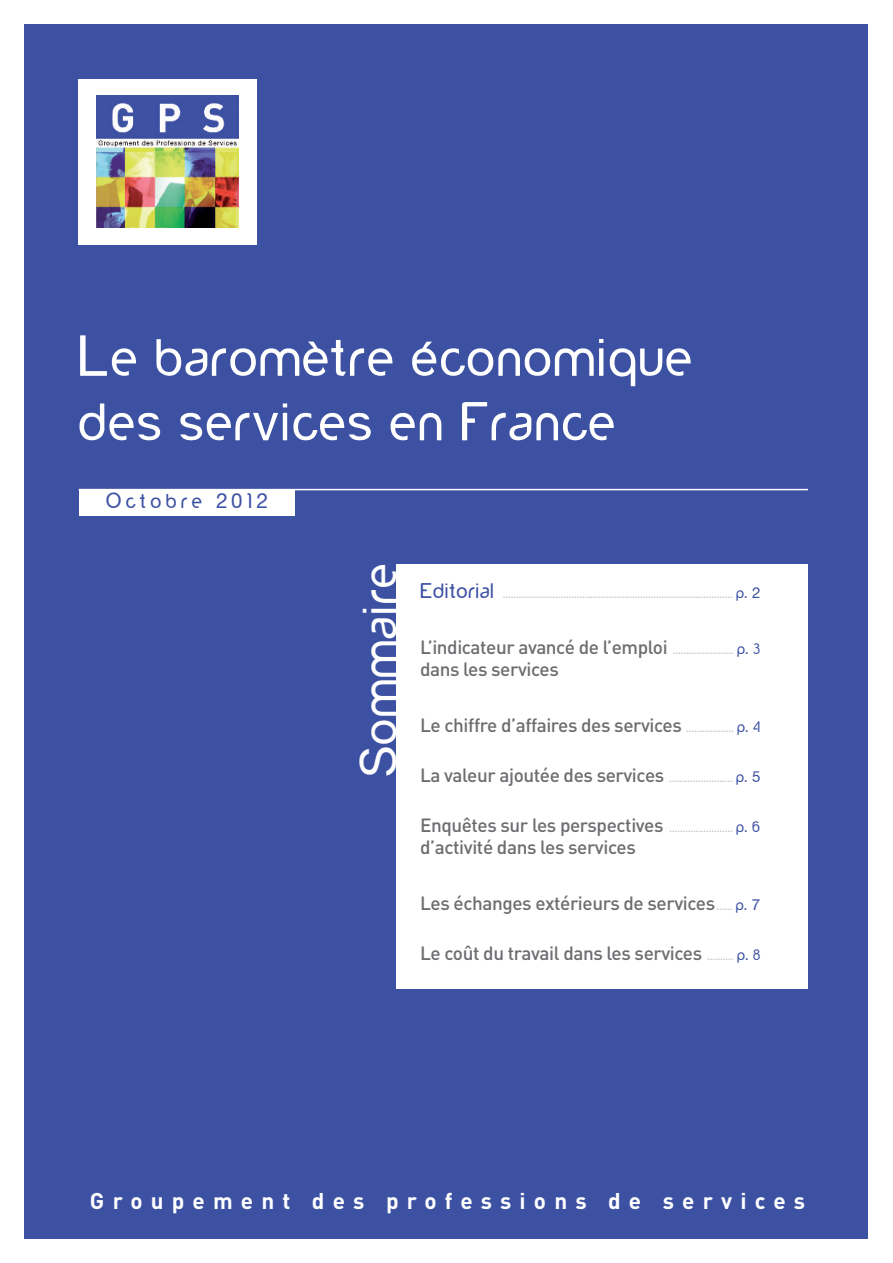
<style>
.page{position:relative;width:893px;height:1263px;background:#fff}
.page>*{position:absolute;margin:0;border:0;box-sizing:border-box;transform-origin:0 0}
.t1{font:54.75px/64.5px "yorkville";letter-spacing:.03em;color:#fff}
.t2{font:49.95px "yorkville";letter-spacing:.03em;color:#fff}
.t3{font:700 22.5px "DIN";letter-spacing:.36em;color:#fff}
.t4{font:21px "yorkville";letter-spacing:.21em;color:#3d51a3}
.t5{font:500 18.9px/21.8px "DIN";letter-spacing:-.02em;color:#6c6d70}
.t6{font:11.4px "yorkville";color:#bcbdc0}
.s1{font-size:21.45px;color:#3d51a3}
.s2{font-size:15.15px;color:#3d51a3}
.s3{font-family:"yorkville";font-weight:400;font-size:11.4px;color:#bcbdc0}
.s4{font-family:"yorkville";font-weight:400;font-size:15.15px;color:#3d51a3}
</style>
<div class="page">
<div style="left:25px;top:24px;width:843px;height:1215px;background:#3d51a3"></div>
<div style="left:79px;top:79px;width:178px;height:165px;background:#fff"></div>
<img style="left:97px;top:96px;width:142px;height:131px">
<div style="left:79px;top:489px;width:215px;height:27px;background:#fff"></div>
<div style="left:396px;top:564px;width:412px;height:424px;background:#fff"></div>
<hr style="left:79px;top:489px;width:729px;height:1px;background:#fff">
<h1 class="t1" style="left:78px;top:325px;width:616px">Le baromètre économique des services en France</h1>
<p class="t4" style="left:106px;top:488px;width:163px">Octobre 2012</p>
<h2 class="t2" style="left:350px;top:777px;width:216px;rotate:-90deg">Sommaire</h2>
<p class="t6" style="left:420px;top:588px;width:342px"><span class="s1">Editorial</span> ....................................................................................... <span class="s2">p. 2</span></p>
<p class="t5" style="left:420px;top:637px;width:342px">L’indicateur avancé de l’emploi <span class="s3">.......................</span> <span class="s4">p. 3 </span>dans les services</p>
<p class="t5" style="left:420px;top:715px;width:342px">Le chiffre d’affaires des services <span class="s3">..................</span> <span class="s4">p. 4</span></p>
<p class="t5" style="left:420px;top:765px;width:342px">La valeur ajoutée des services <span class="s3">........................</span> <span class="s4">p. 5</span></p>
<p class="t5" style="left:420px;top:815px;width:342px">Enquêtes sur les perspectives <span class="s3">........................</span> <span class="s4">p. 6 </span>d’activité dans les services</p>
<p class="t5" style="left:420px;top:893px;width:342px">Les échanges extérieurs de services <span class="s3">......</span> <span class="s4">p. 7</span></p>
<p class="t5" style="left:420px;top:943px;width:342px">Le coût du travail dans les services <span class="s3">..........</span> <span class="s4">p. 8</span></p>
<p class="t3" style="left:90px;top:1188px;width:717px">Groupement des professions de services</p>
</div>
